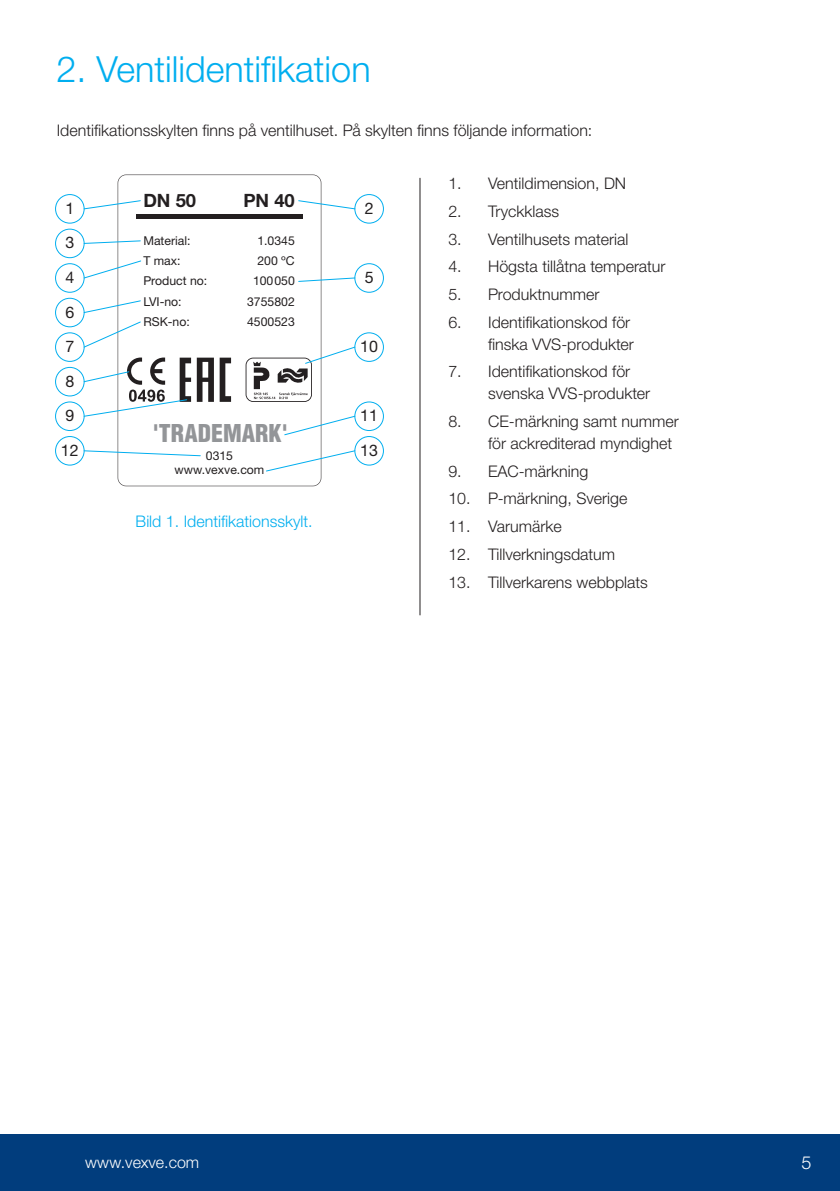
<style>
.page{position:relative;width:840px;height:1191px;background:#fff}
.page>*{position:absolute;margin:0;border:0;box-sizing:border-box;transform-origin:0 0}
.t1{font:300 36px "Helvetica Neue LTW1 G";color:#00aeef}
.t2{font:900 condensed 24px "Helvetica LT Std";color:#939598}
.t3{font:700 18.4px "Helvetica Neue LT Std";color:#231f20}
.t4{font:300 18px "Helvetica Neue LTW1 G";color:#fff}
.t5{font:300 16px/22px "Helvetica Neue LTW1 G";color:#231f20}
.t6{font:300 16px "Helvetica Neue LTW1 G";color:#00aeef}
.t7{font:16px/34.6px "Helvetica Neue LT Std";color:#231f20}
.t8{font:300 16px "Helvetica Neue LTW1 G";color:#fff}
.t9{font:12.2px/20.4px "Helvetica Neue LT Std";color:#231f20;text-align:center}
</style>
<div class="page">
<div style="left:0;top:1134px;width:839px;height:57px;background:#013d7d"></div>
<svg style="left:118px;top:175px;width:203px;height:311px"></svg>
<div style="left:55px;top:194px;width:30px;height:30px;border:1px solid #00aeef;border-radius:50%"></div>
<div style="left:55px;top:229px;width:30px;height:29px;border:1px solid #00aeef;border-radius:50%"></div>
<div style="left:55px;top:263px;width:30px;height:30px;border:1px solid #00aeef;border-radius:50%"></div>
<div style="left:55px;top:298px;width:30px;height:29px;border:1px solid #00aeef;border-radius:50%"></div>
<div style="left:55px;top:332px;width:30px;height:30px;border:1px solid #00aeef;border-radius:50%"></div>
<div style="left:55px;top:367px;width:30px;height:29px;border:1px solid #00aeef;border-radius:50%"></div>
<div style="left:55px;top:401px;width:30px;height:30px;border:1px solid #00aeef;border-radius:50%"></div>
<div style="left:55px;top:436px;width:30px;height:29px;border:1px solid #00aeef;border-radius:50%"></div>
<div style="left:354px;top:194px;width:30px;height:30px;border:1px solid #00aeef;border-radius:50%"></div>
<div style="left:354px;top:263px;width:30px;height:30px;border:1px solid #00aeef;border-radius:50%"></div>
<div style="left:354px;top:332px;width:30px;height:30px;border:1px solid #00aeef;border-radius:50%"></div>
<div style="left:354px;top:401px;width:30px;height:30px;border:1px solid #00aeef;border-radius:50%"></div>
<div style="left:354px;top:436px;width:30px;height:29px;border:1px solid #00aeef;border-radius:50%"></div>
<svg style="left:83px;top:200px;width:58px;height:10px"></svg>
<svg style="left:83px;top:240px;width:58px;height:4px"></svg>
<svg style="left:83px;top:260px;width:59px;height:19px"></svg>
<svg style="left:83px;top:300px;width:58px;height:14px"></svg>
<svg style="left:83px;top:321px;width:58px;height:27px"></svg>
<svg style="left:83px;top:357px;width:148px;height:60px"></svg>
<svg style="left:83px;top:450px;width:118px;height:7px"></svg>
<svg style="left:297px;top:200px;width:59px;height:10px"></svg>
<svg style="left:297px;top:277px;width:59px;height:5px"></svg>
<svg style="left:245px;top:346px;width:111px;height:56px"></svg>
<svg style="left:283px;top:415px;width:73px;height:21px"></svg>
<svg style="left:265px;top:449px;width:91px;height:23px"></svg>
<hr style="left:136px;top:214px;width:166px;height:4px;background:#231f20">
<hr style="left:419px;top:178px;width:1px;height:437px;background:#231f20">
<h1 class="t1" style="left:56px;top:48px;width:315px">2. Ventilidentifikation</h1>
<p class="t5" style="left:57px;top:119px;width:537px">Identifikationsskylten finns på ventilhuset. På skylten finns följande information:</p>
<p class="t5" style="left:448px;top:173px;width:179px">1. Ventildimension, DN</p>
<p class="t5" style="left:448px;top:200px;width:112px">2. Tryckklass</p>
<p class="t5" style="left:448px;top:228px;width:181px">3. Ventilhusets material</p>
<p class="t5" style="left:448px;top:256px;width:218px">4. Högsta tillåtna temperatur</p>
<p class="t5" style="left:448px;top:283px;width:152px">5. Produktnummer</p>
<p class="t5" style="left:448px;top:311px;width:187px;text-align:right">6. Identifikationskod för finska VVS-produkter</p>
<p class="t5" style="left:488px;top:361px;width:163px;text-indent:-40px">7. Identifikationskod för svenska VVS-produkter</p>
<p class="t5" style="left:488px;top:410px;width:192px;text-indent:-40px">8. CE-märkning samt nummer för ackrediterad myndighet</p>
<p class="t5" style="left:448px;top:460px;width:141px">9. EAC-märkning</p>
<p class="t5" style="left:448px;top:488px;width:180px">10. P-märkning, Sverige</p>
<p class="t5" style="left:448px;top:515px;width:115px">11. Varumärke</p>
<p class="t5" style="left:448px;top:543px;width:168px">12. Tillverkningsdatum</p>
<p class="t5" style="left:448px;top:571px;width:201px">13. Tillverkarens webbplats</p>
<p class="t3" style="left:143px;top:189px;width:54px">DN 50</p>
<p class="t3" style="left:243px;top:189px;width:53px">PN 40</p>
<p class="t9" style="left:143px;top:230px;width:65px;text-align:left">Material:<br>T max:<br>Product no:<br>LVI-no:<br>RSK-no:</p>
<p class="t9" style="left:247px;top:230px;width:49px;text-align:right">1.0345<br>200 ºC<br>100050<br>3755802<br>4500523</p>
<p class="t7" style="left:61px;top:190px;width:19px">1<br>3<br>4<br>6<br>7<br>8<br>9<br>12</p>
<p class="t7" style="left:364px;top:191px;width:10px">2</p>
<p class="t7" style="left:364px;top:260px;width:10px">5</p>
<p class="t7" style="left:360px;top:329px;width:19px">10</p>
<p class="t7" style="left:360px;top:398px;width:19px">11<br>13</p>
<h2 class="t2" style="left:153px;top:418px;width:136px">'TRADEMARK'</h2>
<p class="t9" style="left:174px;top:448px;width:91px;line-height:14.2px">0315 www.vexve.com</p>
<p class="t6" style="left:135px;top:512px;width:178px">Bild 1. Identifikationsskylt.</p>
<p class="t8" style="left:85px;top:1152px;width:116px">www.vexve.com</p>
<p class="t4" style="left:801px;top:1151px;width:12px">5</p>
</div>
